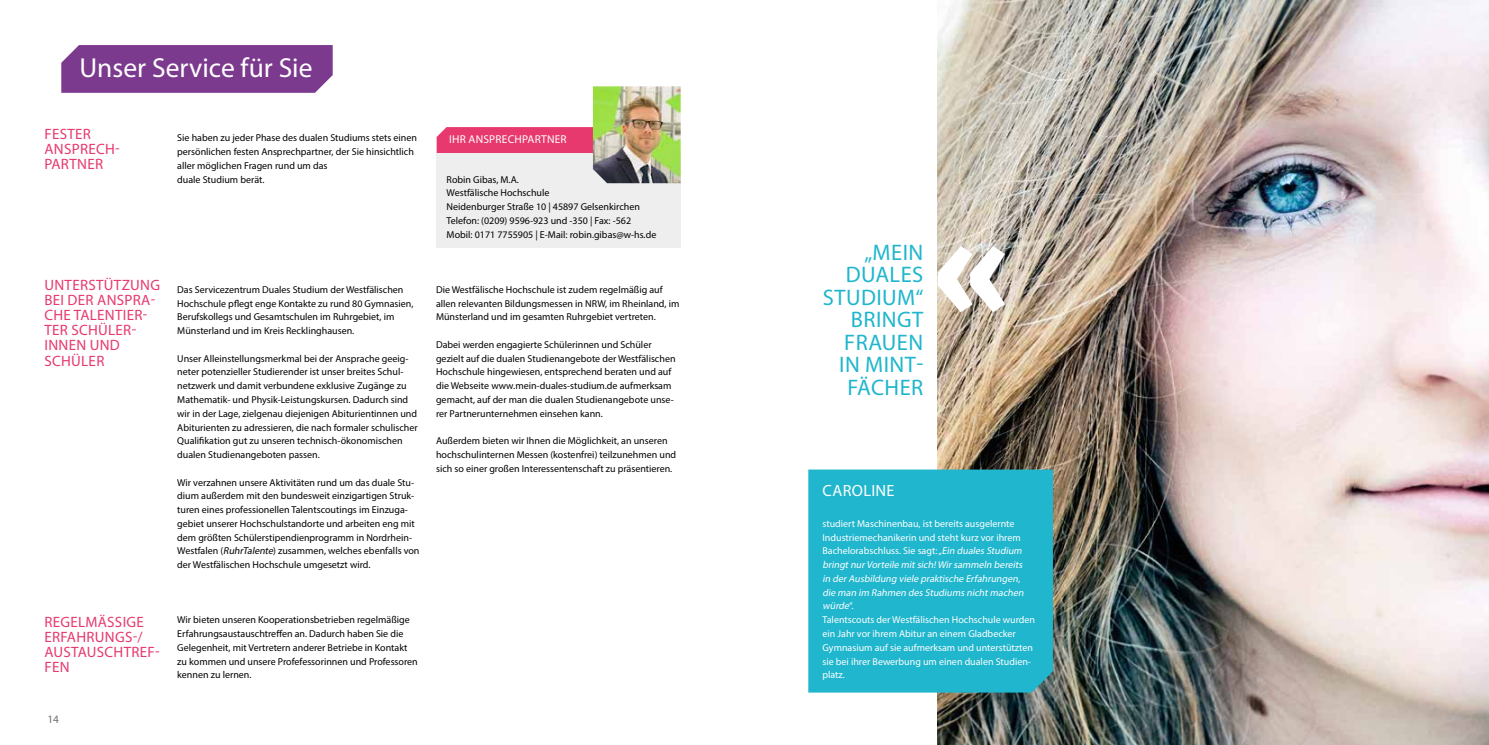
<style>
.page{position:relative;width:1489px;height:745px;background:#fff}
.page>*{position:absolute;margin:0;border:0;box-sizing:border-box;transform-origin:0 0}
.t1{font:27.5px "Myriad Pro";color:#fff}
.t2{font:22.5px/22.5px "Myriad Pro";letter-spacing:.02em;color:#20b6cd;text-align:right}
.t3{font:16.25px "Myriad Pro";letter-spacing:.02em;color:#fff}
.t4{font:15px/15px "Myriad Pro";letter-spacing:.02em;color:#e7396e}
.t5{font:11.38px "Myriad Pro";letter-spacing:.02em;color:#fff}
.t6{font:11.25px "Myriad Pro";color:#746e6b}
.t7{font:10px/13.8px "Myriad Pro";color:#000}
.t8{font:10px/13.8px "Myriad Pro";color:#fff}
.s1{font-style:italic}
</style>
<div class="page">
<img style="left:937px;top:0;width:551px;height:744px">
<div style="left:808px;top:469px;width:244px;height:223px;background:#20b6cd"></div>
<div style="left:61px;top:45px;width:272px;height:48px;background:#7c3a8e"></div>
<svg style="left:937px;top:246px;width:68px;height:66px"></svg>
<div style="left:436px;top:127px;width:157px;height:26px;background:#e7396e"></div>
<div style="left:436px;top:153px;width:244px;height:94px;background:#efeeee"></div>
<img style="left:593px;top:86px;width:87px;height:97px">
<h1 class="t1" style="left:79px;top:50px;width:234px">Unser Service für Sie</h1>
<h3 class="t4" style="left:44px;top:126px;width:77px">FESTER<br>ANSPRECH-<br>PARTNER</h3>
<p class="t7" style="left:177px;top:131px;width:241px">Sie haben zu jeder Phase des dualen Studiums stets einen persönlichen festen Ansprechpartner, der Sie hinsichtlich aller möglichen Fragen rund um das<br>duale Studium berät.</p>
<p class="t5" style="left:449px;top:132px;width:119px">IHR ANSPRECHPARTNER</p>
<p class="t7" style="left:446px;top:172px;width:211px">Robin Gibas, M.A.<br>Westfälische Hochschule<br>Neidenburger Straße 10 | 45897 Gelsenkirchen Telefon: (0209) 9596-923 und -350 | Fax: -562<br>Mobil: 0171 7755905 | E-Mail: robin.gibas@w-hs.de</p>
<h2 class="t2" style="left:822px;top:240px;width:102px">„MEIN<br>DUALES<br>STUDIUM“<br>BRINGT<br>FRAUEN<br>IN MINT-<br>FÄCHER</h2>
<h3 class="t4" style="left:44px;top:277px;width:117px">UNTERSTÜTZUNG<br>BEI DER ANSPRA-<br>CHE TALENTIER-<br>TER SCHÜLER-<br>INNEN UND<br>SCHÜLER</h3>
<p class="t7" style="left:436px;top:282px;width:245px">Die Westfälische Hochschule ist zudem regelmäßig auf allen relevanten Bildungsmessen in NRW, im Rheinland, im<br>Münsterland und im gesamten Ruhrgebiet vertreten.</p>
<p class="t7" style="left:177px;top:282px;width:238px">Das Servicezentrum Duales Studium der Westfälischen Hochschule pflegt enge Kontakte zu rund 80 Gymnasien, Berufskollegs und Gesamtschulen im Ruhrgebiet, im Münsterland und im Kreis Recklinghausen.</p>
<p class="t7" style="left:177px;top:351px;width:242px">Unser Alleinstellungsmerkmal bei der Ansprache geeig&shy;neter potenzieller Studierender ist unser breites Schul&shy;netzwerk und damit verbundene exklusive Zugänge zu Mathematik- und Physik-Leistungskursen. Dadurch sind wir in der Lage, zielgenau diejenigen Abiturientinnen und Abiturienten zu adressieren, die nach formaler schulischer Qualifikation gut zu unseren technisch-ökonomischen dualen Studienangeboten passen.</p>
<p class="t7" style="left:177px;top:475px;width:244px">Wir verzahnen unsere Aktivitäten rund um das duale Stu&shy;dium außerdem mit den bundesweit einzigartigen Struk&shy;turen eines professionellen Talentscoutings im Einzuga&shy;gebiet unserer Hochschulstandorte und arbeiten eng mit dem größten Schülerstipendienprogramm in Nordrhein-Westfalen (<span class="s1">RuhrTalente</span>) zusammen, welches ebenfalls von der Westfälischen Hochschule umgesetzt wird.</p>
<h3 class="t3" style="left:822px;top:480px;width:73px">CAROLINE</h3>
<p class="t7" style="left:436px;top:337px;width:241px">Dabei werden engagierte Schülerinnen und Schüler gezielt auf die dualen Studienangebote der Westfälischen Hochschule hingewiesen, entsprechend beraten und auf die Webseite www.mein-duales-studium.de aufmerksam gemacht, auf der man die dualen Studienangebote unse&shy;rer Partnerunternehmen einsehen kann.</p>
<p class="t7" style="left:436px;top:433px;width:242px">Außerdem bieten wir Ihnen die Möglichkeit, an unseren hochschulinternen Messen (kostenfrei) teilzunehmen und sich so einer großen Interessentenschaft zu präsentieren.</p>
<p class="t8" style="left:822px;top:516px;width:214px">studiert Maschinenbau, ist bereits ausgelernte Industriemechanikerin und steht kurz vor ihrem Bachelorabschluss. Sie sagt: „<span class="s1">Ein duales Studium bringtnurVorteile mitsich!Wirsammeln bereits in derAusbildung viele praktische Erfahrungen, die man im Rahmen des Studiums nichtmachen würde</span>“.<br>Talentscouts der Westfälischen Hochschule wurden ein Jahr vor ihrem Abitur an einem Gladbecker Gymnasium auf sie aufmerksam und unterstützten sie bei ihrer Bewerbung um einen dualen Studien&shy;platz.</p>
<h3 class="t4" style="left:44px;top:614px;width:117px">REGELMÄSSIGE<br>ERFAHRUNGS-/<br>AUSTAUSCHTREF-<br>FEN</h3>
<p class="t7" style="left:177px;top:612px;width:242px">Wir bieten unseren Kooperationsbetrieben regelmäßige Erfahrungsaustauschtreffen an. Dadurch haben Sie die Gelegenheit, mit Vertretern anderer Betriebe in Kontakt zu kommen und unsere Profefessorinnen und Professoren kennen zu lernen.</p>
<p class="t6" style="left:47px;top:711px;width:13px">14</p>
</div>
